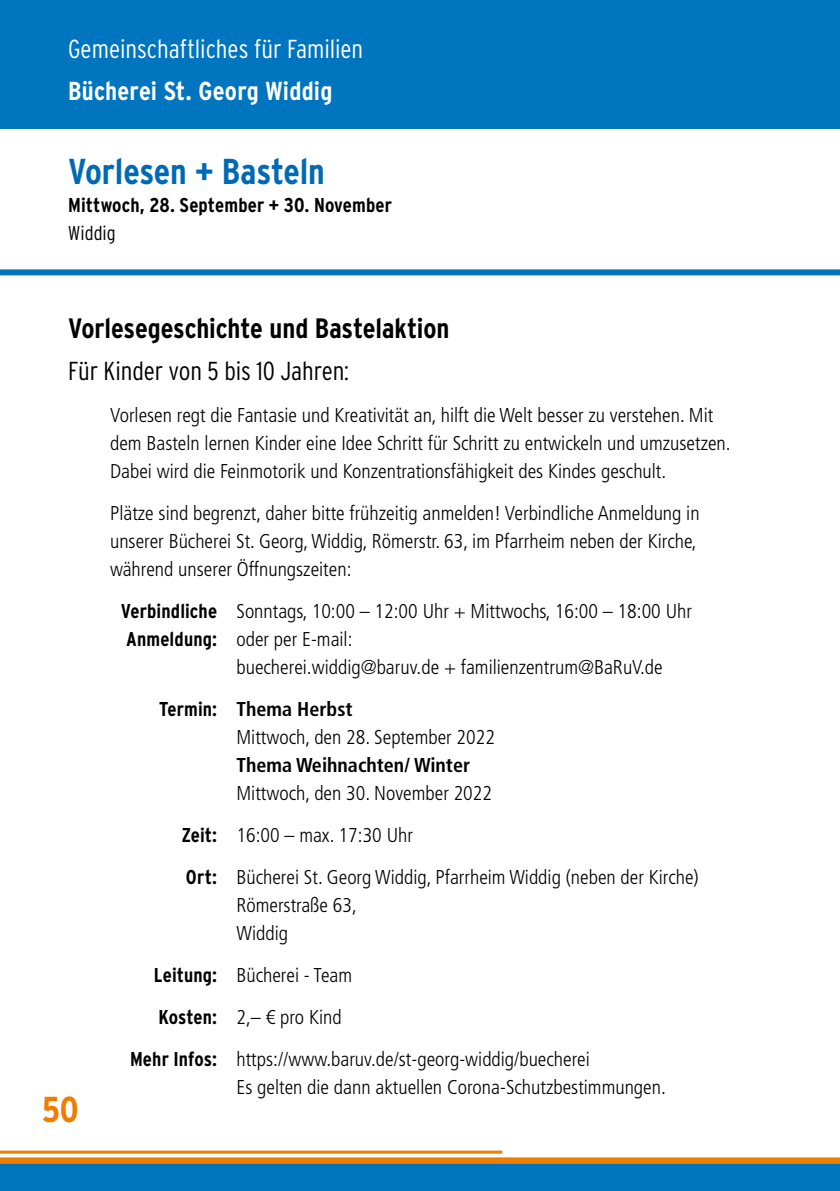
<style>
.page{position:relative;width:840px;height:1191px;background:#fff}
.page>*{position:absolute;margin:0;border:0;box-sizing:border-box;transform-origin:0 0}
.t1{font:700 36px "Interstate Condensed";letter-spacing:-.005em;color:#0069b4}
.t2{font:700 36px "Interstate Condensed";color:#ef7d00}
.t3{font:700 28px "Interstate Condensed";letter-spacing:-.005em;color:#000}
.t4{font:300 26px "Interstate Condensed";color:#fff}
.t5{font:300 26px "Interstate Condensed";letter-spacing:-.005em;color:#000}
.t6{font:700 26px "Interstate Condensed";letter-spacing:.01em;color:#fff}
.t7{font:300 condensed 20px/28px "Frutiger LT Std";color:#000}
.t8{font:700 20px/28px "Interstate Condensed";letter-spacing:.005em;color:#000}
.t9{font:700 condensed 20px "Frutiger LT Std";color:#000}
.t10{font:300 20px "Interstate Condensed";color:#000}
.s1{font-family:"Interstate Condensed";font-weight:700;font-stretch:normal}
.s2{font-weight:700}
</style>
<div class="page">
<div style="left:0;top:269px;width:839px;height:6px;background:#0075bf"></div>
<div style="left:0;top:0;width:839px;height:128px;background:#0075bf"></div>
<div style="left:0;top:1163px;width:839px;height:28px;background:#0075bf"></div>
<hr style="left:0;top:1150px;width:502px;height:3px;background:#ef7d00">
<div style="left:0;top:1157px;width:839px;height:6px;background:#ef7d00"></div>
<h3 class="t4" style="left:68px;top:34px;width:296px">Gemeinschaftliches für Familien</h3>
<h3 class="t6" style="left:68px;top:76px;width:266px">Bücherei St. Georg Widdig</h3>
<h1 class="t1" style="left:68px;top:151px;width:258px">Vorlesen + Basteln</h1>
<p class="t8" style="left:68px;top:191px;width:325px">Mittwoch, 28. September + 30. November</p>
<p class="t10" style="left:68px;top:222px;width:49px">Widdig</p>
<h2 class="t3" style="left:68px;top:313px;width:382px">Vorlesegeschichte und Bastelaktion</h2>
<h3 class="t5" style="left:68px;top:356px;width:282px">Für Kinder von 5 bis 10 Jahren:</h3>
<p class="t7" style="left:110px;top:401px;width:621px">Vorlesen regt die Fantasie und Kreativität an, hilft die Welt besser zu verstehen. Mit dem Basteln lernen Kinder eine Idee Schritt für Schritt zu entwickeln und umzusetzen.<br>Dabei wird die Feinmotorik und Konzentrationsfähigkeit des Kindes geschult.</p>
<p class="t7" style="left:110px;top:499px;width:590px">Plätze sind begrenzt, daher bitte frühzeitig anmelden! Verbindliche Anmeldung in unserer Bücherei St. Georg, Widdig, Römerstr. 63, im Pfarrheim neben der Kirche, während unserer Öffnungszeiten:</p>
<p class="t8" style="left:121px;top:597px;width:98px">Verbindliche<br>Anmeldung:</p>
<p class="t7" style="left:236px;top:597px;width:457px">Sonntags, 10:00 – 12:00 Uhr + Mittwochs, 16:00 – 18:00 Uhr oder per E-mail:<br>buecherei.widdig@baruv.de + familienzentrum@BaRuV.de</p>
<p class="t7" style="left:236px;top:695px;width:260px;text-indent:-77px"><span class="s1">Termin:</span> <span class="s2">Thema Herbst<br></span>Mittwoch, den 28. September 2022</p>
<p class="t9" style="left:236px;top:753px;width:235px">Thema Weihnachten/ Winter</p>
<p class="t7" style="left:181px;top:772px;width:518px;line-height:42px;text-indent:55px">Mittwoch, den 30. November 2022<br><span class="s1">Zeit:</span> 16:00 – max. 17:30 Uhr<br><span class="s1">Ort:</span> Bücherei St. Georg Widdig, Pfarrheim Widdig (neben der Kirche)</p>
<p class="t7" style="left:236px;top:891px;width:122px">Römerstraße 63,<br>Widdig</p>
<p class="t7" style="left:154px;top:961px;width:199px"><span class="s1">Leitung:</span> Bücherei - Team</p>
<p class="t7" style="left:158px;top:1003px;width:185px"><span class="s1">Kosten:</span> 2,– € pro Kind</p>
<p class="t7" style="left:130px;top:1045px;width:461px"><span class="s1">Mehr Infos:</span> https://www.baruv.de/st-georg-widdig/buecherei</p>
<p class="t7" style="left:236px;top:1073px;width:430px">Es gelten die dann aktuellen Corona-Schutzbestimmungen.</p>
<h1 class="t2" style="left:42px;top:1089px;width:38px">50</h1>
</div>
